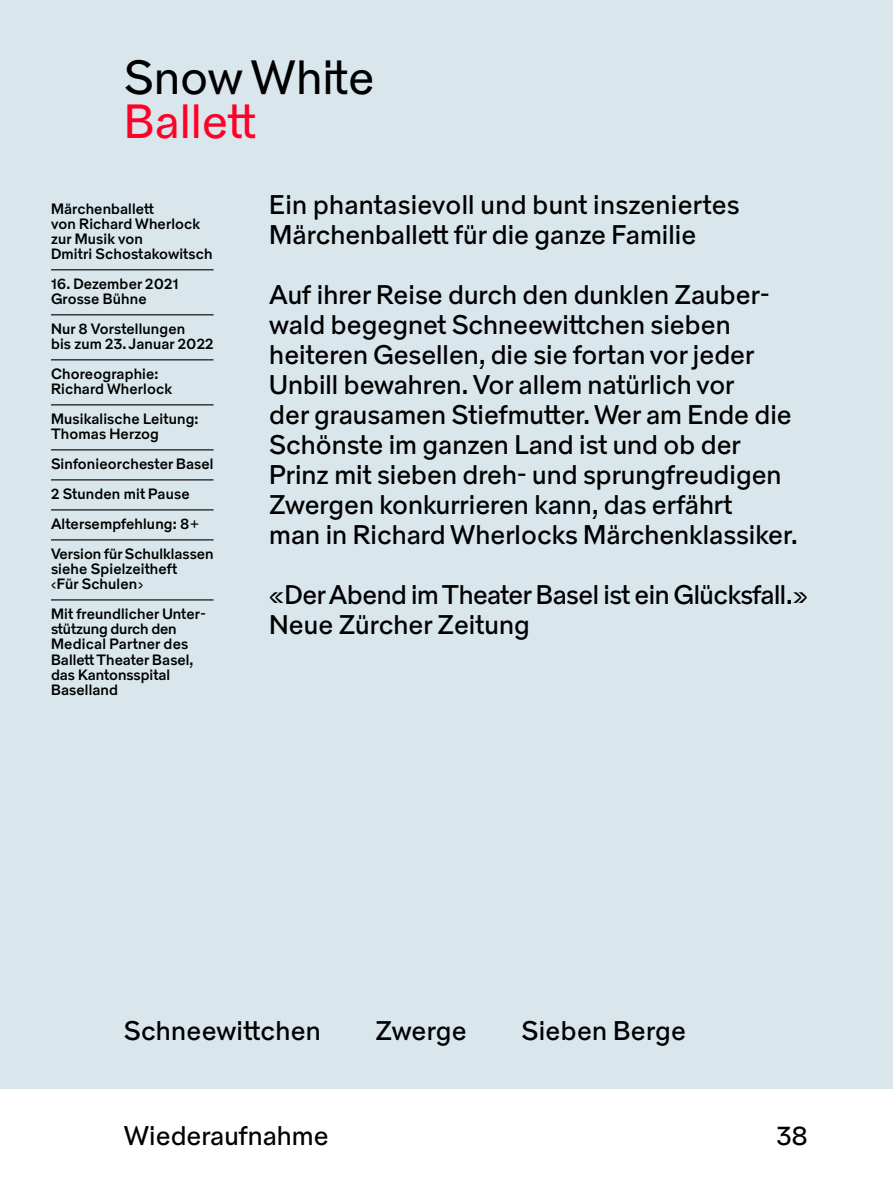
<style>
.page{position:relative;width:893px;height:1191px;background:#fff}
.page>*{position:absolute;margin:0;border:0;box-sizing:border-box;transform-origin:0 0}
.t1{font:48px "Theater Basel Grotesk 95 Ligaturen";color:#000}
.t2{font:48px "Theater Basel Grotesk 95 Ligaturen";color:#ff0029}
.t3{font:27px/30px "Theater Basel Grotesk 105";color:#000}
.t4{font:27px "Theater Basel Grotesk 100";color:#000}
.t5{font:15px/15px "Theater Basel Grotesk 120";letter-spacing:.01em;color:#000}
</style>
<div class="page">
<div style="left:0;top:0;width:893px;height:1089px;background:#d9e7ec"></div>
<hr style="left:51px;top:269px;width:163px;height:1px;background:#000">
<hr style="left:51px;top:314px;width:163px;height:1px;background:#000">
<hr style="left:51px;top:359px;width:163px;height:1px;background:#000">
<hr style="left:51px;top:404px;width:163px;height:1px;background:#000">
<hr style="left:51px;top:449px;width:163px;height:1px;background:#000">
<hr style="left:51px;top:479px;width:163px;height:1px;background:#000">
<hr style="left:51px;top:509px;width:163px;height:1px;background:#000">
<hr style="left:51px;top:539px;width:163px;height:1px;background:#000">
<hr style="left:51px;top:599px;width:163px;height:1px;background:#000">
<h1 class="t1" style="left:124px;top:50px;width:252px">Snow White</h1>
<h1 class="t2" style="left:124px;top:93px;width:134px">Ballett</h1>
<p class="t5" style="left:51px;top:202px;width:163px">Märchenballett<br>von Richard Wherlock zur Musik von<br>Dmitri Schostakowitsch</p>
<p class="t5" style="left:51px;top:277px;width:129px">16. Dezember 2021<br>Grosse Bühne</p>
<p class="t5" style="left:51px;top:322px;width:164px">Nur 8 Vorstellungen<br>bis zum 23. Januar 2022</p>
<p class="t5" style="left:51px;top:367px;width:123px">Choreographie:<br>Richard Wherlock</p>
<p class="t5" style="left:51px;top:412px;width:149px">Musikalische Leitung:<br>Thomas Herzog</p>
<p class="t5" style="left:51px;top:450px;width:164px;line-height:30px">Sinfonieorchester Basel<br>2 Stunden mit Pause<br>Altersempfehlung: 8+<br>Version für Schulklassen</p>
<p class="t5" style="left:51px;top:562px;width:128px">siehe Spielzeitheft ‹Für Schulen›</p>
<p class="t5" style="left:51px;top:607px;width:156px">Mit freundlicher Unter&shy;stützung durch den<br>Medical Partner des<br>Ballett Theater Basel, das Kantonsspital<br>Baselland</p>
<p class="t3" style="left:269px;top:191px;width:472px">Ein phantasievoll und bunt inszeniertes<br>Märchenballett für die ganze Familie</p>
<p class="t3" style="left:269px;top:281px;width:530px">Auf ihrer Reise durch den dunklen Zauber&shy;wald begegnet Schneewittchen sieben heiteren Gesellen, die sie fortan vor jeder Unbill bewahren. Vor allem natürlich vor<br>der grausamen Stiefmutter. Wer am Ende die Schönste im ganzen Land ist und ob der Prinz mit sieben dreh- und sprungfreudigen Zwergen konkurrieren kann, das erfährt<br>man in Richard Wherlocks Märchenklassiker.</p>
<p class="t3" style="left:269px;top:581px;width:540px">«Der Abend im Theater Basel ist ein Glücksfall.»<br>Neue Zürcher Zeitung</p>
<p class="t3" style="left:124px;top:1016px;width:198px">Schneewittchen</p>
<p class="t3" style="left:376px;top:1016px;width:93px">Zwerge</p>
<p class="t3" style="left:521px;top:1016px;width:166px">Sieben Berge</p>
<p class="t4" style="left:124px;top:1119px;width:206px">Wiederaufnahme</p>
<p class="t4" style="left:776px;top:1119px;width:33px">38</p>
</div>
